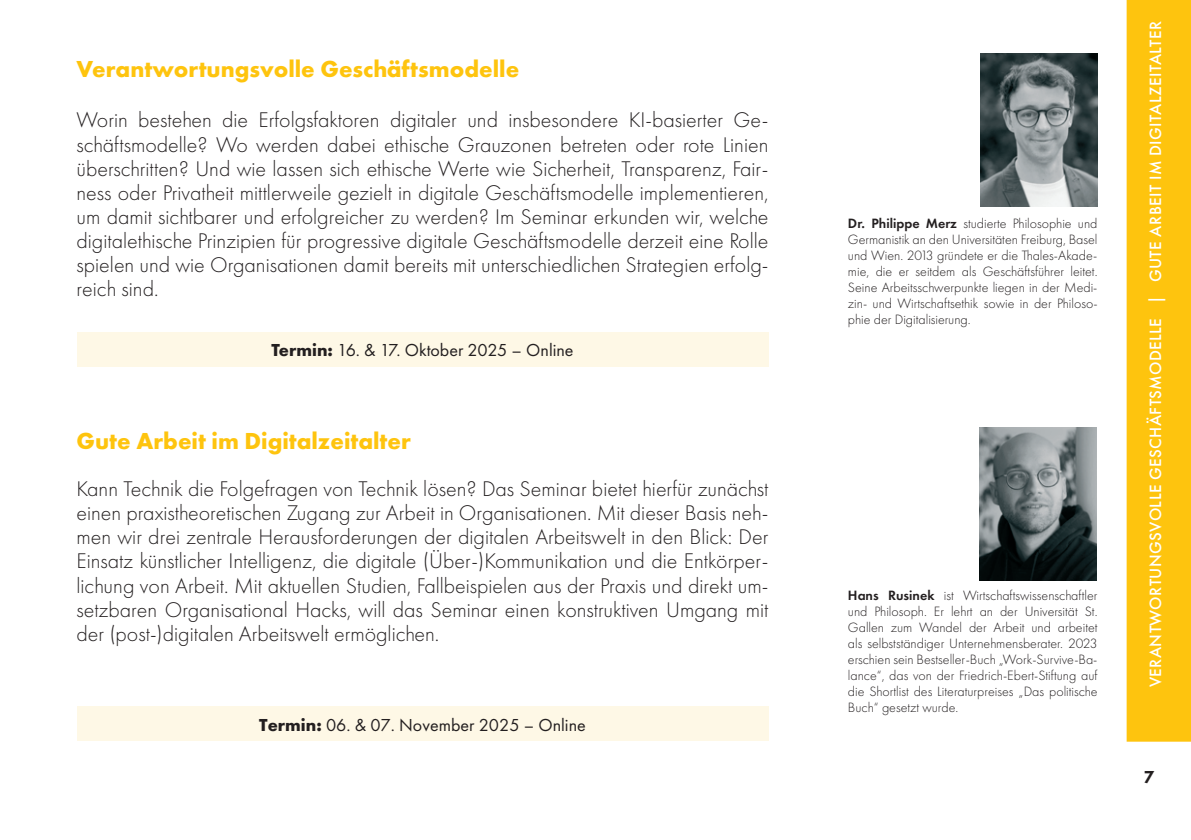
<style>
.page{position:relative;width:1191px;height:840px;background:#fff}
.page>*{position:absolute;margin:0;border:0;box-sizing:border-box;transform-origin:0 0}
.t1{font:700 24px "Futura PT";color:#fec40e}
.t2{font:300 22px/24px "Futura PT";color:#231f20;text-align:justify}
.t3{font:18px "Futura PT";color:#231f20}
.t4{font:800 18px "Futura PT";color:#231f20}
.t5{font:500 17px "Futura PT";letter-spacing:.025em;color:#fff}
.t6{font:300 14px/16px "Futura PT";color:#231f20;text-align:justify}
.s1{font-weight:700}
.s2{font-weight:600}
</style>
<div class="page">
<div style="left:1126px;top:0;width:65px;height:741px;background:#fec40e"></div>
<div style="left:77px;top:332px;width:691px;height:34px;background:#fef8e6"></div>
<div style="left:77px;top:706px;width:691px;height:34px;background:#fef8e6"></div>
<img style="left:980px;top:53px;width:117px;height:153px">
<img style="left:979px;top:427px;width:117px;height:153px">
<p class="t1" style="left:77px;top:53px;width:444px">Verantwortungsvolle Geschäftsmodelle</p>
<p class="t2" style="left:77px;top:108px;width:693px">Worin bestehen die Erfolgsfaktoren digitaler und insbesondere KI-basierter Ge&shy;schäftsmodelle? Wo werden dabei ethische Grauzonen betreten oder rote Linien überschritten? Und wie lassen sich ethische Werte wie Sicherheit, Transparenz, Fair&shy;ness oder Privatheit mittlerweile gezielt in digitale Geschäftsmodelle implementieren, um damit sichtbarer und erfolgreicher zu werden? Im Seminar erkunden wir, welche digitalethische Prinzipien für progressive digitale Geschäftsmodelle derzeit eine Rolle spielen und wie Organisationen damit bereits mit unterschiedlichen Strategien erfolg&shy;reich sind.</p>
<p class="t3" style="left:271px;top:339px;width:304px"><span class="s1">Termin:</span> 16. &amp; 17. Oktober 2025 – Online</p>
<p class="t1" style="left:77px;top:425px;width:336px">Gute Arbeit im Digitalzeitalter</p>
<p class="t2" style="left:77px;top:477px;width:693px">Kann Technik die Folgefragen von Technik lösen? Das Seminar bietet hierfür zunächst einen praxistheoretischen Zugang zur Arbeit in Organisationen. Mit dieser Basis neh&shy;men wir drei zentrale Herausforderungen der digitalen Arbeitswelt in den Blick: Der Einsatz künstlicher Intelligenz, die digitale (Über-)Kommunikation und die Entkörper&shy;lichung von Arbeit. Mit aktuellen Studien, Fallbeispielen aus der Praxis und direkt um&shy;setzbaren Organisational Hacks, will das Seminar einen konstruktiven Umgang mit der (post-)digitalen Arbeitswelt ermöglichen.</p>
<p class="t3" style="left:259px;top:713px;width:328px"><span class="s1">Termin:</span> 06. &amp; 07. November 2025 – Online</p>
<p class="t6" style="left:848px;top:215px;width:251px"><span class="s2">Dr. Philippe Merz</span> studierte Philosophie und Germanistik an den Universitäten Freiburg, Basel und Wien. 2013 gründete er die Thales-Akade&shy;mie, die er seitdem als Geschäftsführer leitet.<br>Seine Arbeitsschwerpunkte liegen in der Medi&shy;zin- und Wirtschaftsethik sowie in der Philoso&shy;phie der Digitalisierung.</p>
<p class="t6" style="left:848px;top:586px;width:251px"><span class="s2">Hans Rusinek</span> ist Wirtschaftswissenschaftler und Philosoph. Er lehrt an der Universität St.<br>Gallen zum Wandel der Arbeit und arbeitet als selbstständiger Unternehmensberater. 2023 erschien sein Bestseller-Buch „Work-Survive-Ba&shy;lance“, das von der Friedrich-Ebert-Stiftung auf die Shortlist des Literaturpreises „Das politische Buch“ gesetzt wurde.</p>
<p class="t5" style="left:1145px;top:686px;width:667px;rotate:-90deg">VERANTWORTUNGSVOLLE GESCHÄFTSMODELLE | GUTE ARBEIT IM DIGITALZEITALTER</p>
<p class="t4" style="left:1143px;top:764px;width:12px">7</p>
</div>
